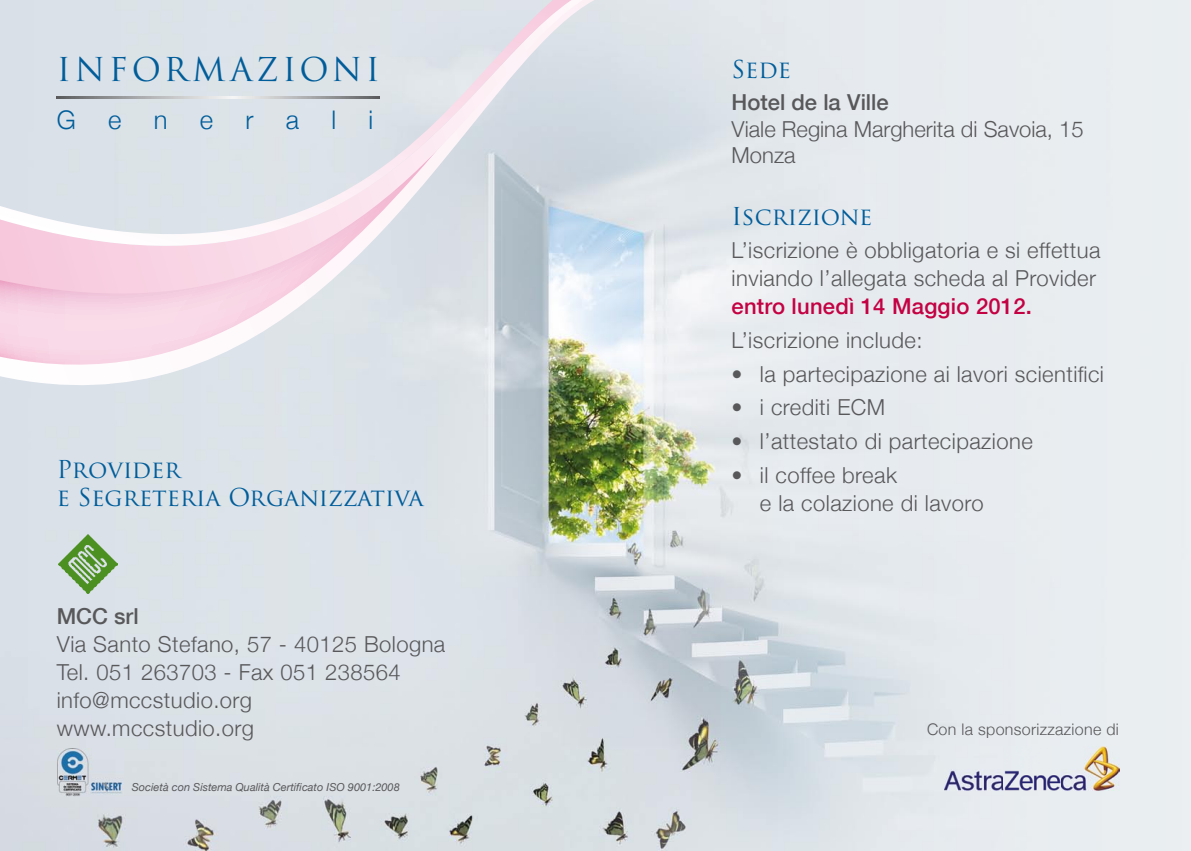
<style>
.page{position:relative;width:1191px;height:851px;background:#fff}
.page>*{position:absolute;margin:0;border:0;box-sizing:border-box;transform-origin:0 0}
.t1{font:32px "Trajan Pro";letter-spacing:.12em;color:#005d9a}
.t2{font:300 25.6px "Helvetica Neue";color:#005d9a}
.t3{font:24px/28px "Trajan Pro";color:#005d9a}
.t4{font:300 22px/28px "Helvetica Neue";letter-spacing:.02em;color:#58585a}
.t5{font:300 22px/26.4px "Helvetica Neue";color:#58585a}
.t6{font:500 22px "Helvetica Neue";letter-spacing:.01em;color:#c40142}
.t7{font:500 22px "Helvetica Neue";color:#58585a}
.t8{font:300 16px "Helvetica Neue";letter-spacing:.02em;color:#58585a}
.t9{font:italic 11px "Helvetica Neue";color:#58585a}
</style>
<div class="page">
<img style="left:0;top:0;width:1191px;height:850px">
<svg style="left:0;top:0;width:594px;height:397px;background:#e0dde2"></svg>
<svg style="left:0;top:0;width:583px;height:301px;background:#e2d8e3"></svg>
<svg style="left:0;top:0;width:571px;height:285px;background:#dedee6"></svg>
<img style="left:945px;top:746px;width:174px;height:44px">
<svg style="left:57px;top:96px;width:323px;height:2px"></svg>
<img style="left:58px;top:534px;width:59px;height:59px">
<img style="left:57px;top:748px;width:66px;height:48px">
<h1 class="t1" style="left:57px;top:49px;width:325px">INFORMAZIONI</h1>
<p class="t2" style="left:57px;top:104px;width:21px">G</p>
<p class="t2" style="left:108px;top:104px;width:15px">e</p>
<p class="t2" style="left:154px;top:104px;width:15px">n</p>
<p class="t2" style="left:200px;top:104px;width:15px">e</p>
<p class="t2" style="left:245px;top:104px;width:10px">r</p>
<p class="t2" style="left:286px;top:104px;width:15px">a</p>
<p class="t2" style="left:331px;top:104px;width:6px">l</p>
<p class="t2" style="left:368px;top:104px;width:6px">i</p>
<p class="t3" style="left:57px;top:455px;width:368px">Provider<br>e Segreteria Organizzativa</p>
<p class="t7" style="left:57px;top:602px;width:83px">MCC srl</p>
<p class="t4" style="left:57px;top:629px;width:390px">Via Santo Stefano, 57 - 40125 Bologna<br>Tel. 051 263703 - Fax 051 238564 info@mccstudio.org www.mccstudio.org</p>
<p class="t9" style="left:132px;top:780px;width:269px">Società con Sistema Qualità Certificato ISO 9001:2008</p>
<p class="t3" style="left:731px;top:55px;width:61px">Sede</p>
<p class="t7" style="left:731px;top:89px;width:159px">Hotel de la Ville</p>
<p class="t5" style="left:731px;top:115px;width:353px">Viale Regina Margherita di Savoia, 15<br>Monza</p>
<p class="t3" style="left:731px;top:202px;width:142px">Iscrizione</p>
<p class="t4" style="left:731px;top:236px;width:370px">L’iscrizione è obbligatoria e si effettua inviando l’allegata scheda al Provider</p>
<p class="t6" style="left:731px;top:293px;width:302px">entro lunedì 14 Maggio 2012.</p>
<p class="t4" style="left:731px;top:326px;width:192px">L’iscrizione include:</p>
<p class="t4" style="left:731px;top:359px;width:374px">• la partecipazione ai lavori scientifici</p>
<p class="t4" style="left:731px;top:393px;width:155px">• i crediti ECM</p>
<p class="t4" style="left:731px;top:427px;width:303px">• l’attestato di partecipazione</p>
<p class="t4" style="left:760px;top:460px;width:225px;text-indent:-28px">• il coffee break<br>e la colazione di lavoro</p>
<p class="t8" style="left:927px;top:719px;width:193px">Con la sponsorizzazione di</p>
</div>
